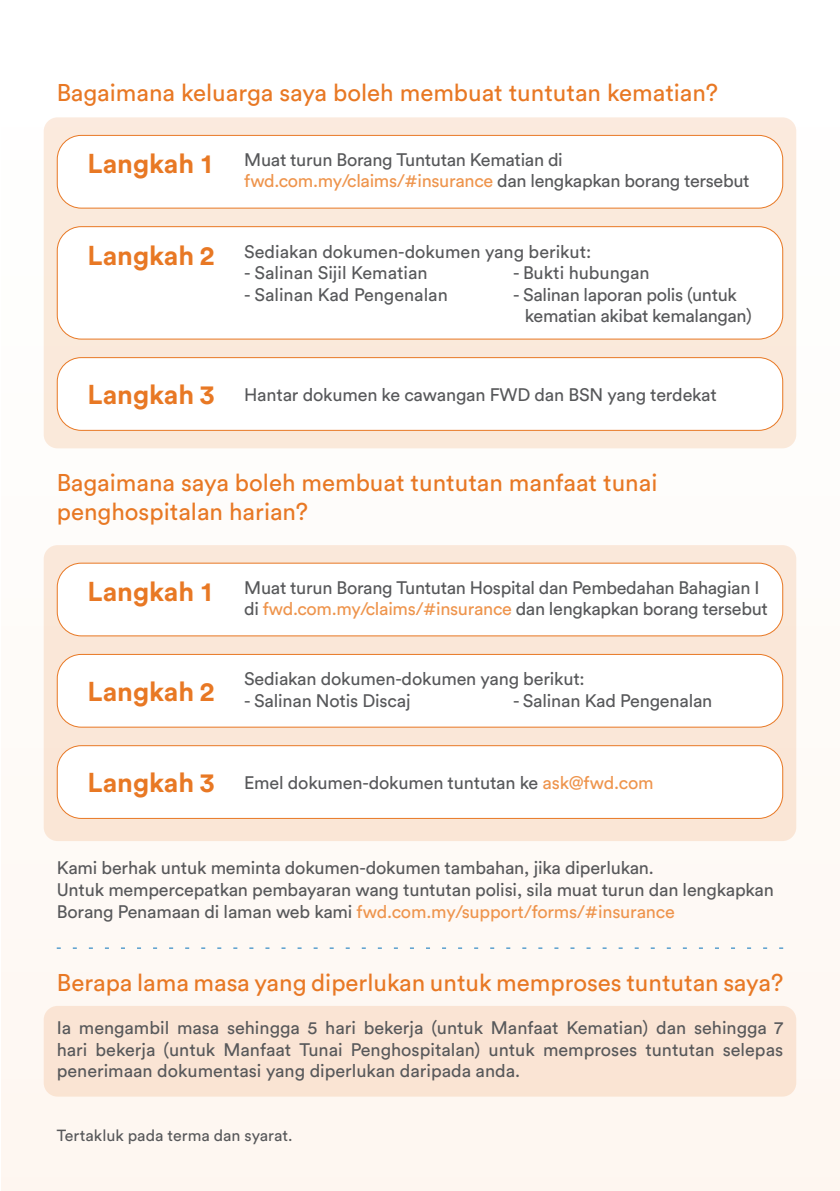
<style>
.page{position:relative;width:840px;height:1191px;background:#fff}
.page>*{position:absolute;margin:0;border:0;box-sizing:border-box;transform-origin:0 0}
.t1{font:700 27px "FWD Circular";color:#e87824}
.t2{font:24px/28.8px "FWD Circular";color:#e87824}
.t3{font:18px/21.6px "FWD Circular";letter-spacing:-.01em;color:#57585a}
.t4{font:16px "FWD Circular";color:#57585a}
.s1{color:#ee944c}
</style>
<div class="page">
<div style="left:1px;top:1px;width:838px;height:1189px;background:#fefaf6"></div>
<div style="left:44px;top:545px;width:751px;height:296px;background:#fae7d8;border-radius:14px"></div>
<div style="left:44px;top:117px;width:751px;height:331px;background:#faeadb;border-radius:14px"></div>
<div style="left:57px;top:135px;width:725px;height:73px;background:#fff;border-radius:24px"></div>
<div style="left:57px;top:135px;width:725px;height:74px;border:1px solid #e87824;border-radius:24px"></div>
<div style="left:57px;top:357px;width:725px;height:73px;background:#fff;border-radius:24px"></div>
<div style="left:57px;top:357px;width:725px;height:74px;border:1px solid #e87824;border-radius:24px"></div>
<div style="left:57px;top:227px;width:725px;height:112px;background:#fff;border-radius:24px"></div>
<div style="left:57px;top:226px;width:725px;height:113px;border:1px solid #e87824;border-radius:24px"></div>
<div style="left:44px;top:1006px;width:751px;height:90px;background:#fae4d4;border-radius:14px"></div>
<svg style="left:57px;top:947px;width:725px;height:1px"></svg>
<div style="left:57px;top:563px;width:725px;height:73px;background:#fff;border-radius:24px"></div>
<div style="left:57px;top:562px;width:725px;height:74px;border:1px solid #e87824;border-radius:24px"></div>
<div style="left:57px;top:654px;width:725px;height:73px;background:#fff;border-radius:24px"></div>
<div style="left:57px;top:654px;width:725px;height:73px;border:1px solid #e87824;border-radius:24px"></div>
<div style="left:57px;top:745px;width:725px;height:73px;background:#fff;border-radius:24px"></div>
<div style="left:57px;top:745px;width:725px;height:74px;border:1px solid #e87824;border-radius:24px"></div>
<h2 class="t2" style="left:57px;top:77px;width:662px">Bagaimana keluarga saya boleh membuat tuntutan kematian?</h2>
<h1 class="t1" style="left:87px;top:145px;width:126px">Langkah 1</h1>
<p class="t3" style="left:244px;top:148px;width:506px">Muat turun Borang Tuntutan Kematian di <span class="s1">fwd.com.my/claims/#insurance</span> dan lengkapkan borang tersebut</p>
<h1 class="t1" style="left:87px;top:237px;width:128px">Langkah 2</h1>
<p class="t3" style="left:244px;top:240px;width:348px">Sediakan dokumen-dokumen yang berikut:</p>
<p class="t3" style="left:244px;top:261px;width:185px">- Salinan Sijil Kematian</p>
<p class="t3" style="left:244px;top:283px;width:205px">- Salinan Kad Pengenalan</p>
<p class="t3" style="left:512px;top:261px;width:138px">- Bukti hubungan</p>
<p class="t3" style="left:524px;top:283px;width:228px;text-indent:-12px">- Salinan laporan polis (untuk kematian akibat kemalangan)</p>
<h1 class="t1" style="left:87px;top:376px;width:128px">Langkah 3</h1>
<p class="t3" style="left:244px;top:383px;width:474px">Hantar dokumen ke cawangan FWD dan BSN yang terdekat</p>
<h2 class="t2" style="left:57px;top:467px;width:601px">Bagaimana saya boleh membuat tuntutan manfaat tunai penghospitalan harian?</h2>
<h1 class="t1" style="left:87px;top:573px;width:126px">Langkah 1</h1>
<h1 class="t1" style="left:87px;top:673px;width:128px">Langkah 2</h1>
<h1 class="t1" style="left:87px;top:764px;width:128px">Langkah 3</h1>
<p class="t3" style="left:244px;top:576px;width:525px">Muat turun Borang Tuntutan Hospital dan Pembedahan Bahagian I di <span class="s1">fwd.com.my/claims/#insurance</span> dan lengkapkan borang tersebut</p>
<p class="t3" style="left:244px;top:667px;width:342px">Sediakan dokumen-dokumen yang berikut:</p>
<p class="t3" style="left:244px;top:689px;width:168px">- Salinan Notis Discaj</p>
<p class="t3" style="left:512px;top:689px;width:201px">- Salinan Kad Pengenalan</p>
<p class="t3" style="left:244px;top:771px;width:410px">Emel dokumen-dokumen tuntutan ke <span class="s1">ask@fwd.com</span></p>
<p class="t3" style="left:57px;top:856px;width:718px">Kami berhak untuk meminta dokumen-dokumen tambahan, jika diperlukan.<br>Untuk mempercepatkan pembayaran wang tuntutan polisi, sila muat turun dan lengkapkan<br>Borang Penamaan di laman web kami <span class="s1">fwd.com.my/support/forms/#insurance</span></p>
<h2 class="t2" style="left:57px;top:967px;width:727px">Berapa lama masa yang diperlukan untuk memproses tuntutan saya?</h2>
<p class="t3" style="left:57px;top:1016px;width:727px;text-align:justify">Ia mengambil masa sehingga 5 hari bekerja (untuk Manfaat Kematian) dan sehingga 7 hari bekerja (untuk Manfaat Tunai Penghospitalan) untuk memproses tuntutan selepas penerimaan dokumentasi yang diperlukan daripada anda.</p>
<p class="t4" style="left:57px;top:1124px;width:237px">Tertakluk pada terma dan syarat.</p>
</div>
